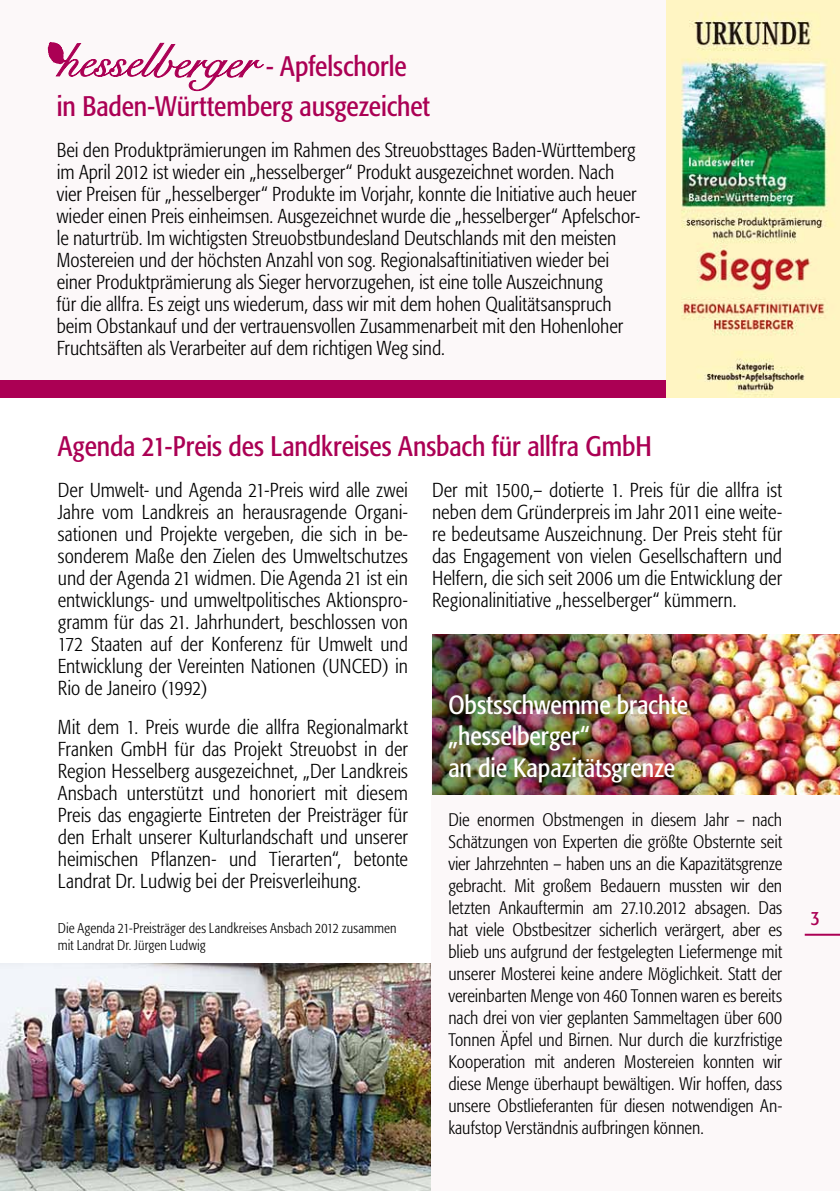
<style>
.page{position:relative;width:840px;height:1191px;background:#fff}
.page>*{position:absolute;margin:0;border:0;box-sizing:border-box;transform-origin:0 0}
.t1{font:condensed 28px "Formata";letter-spacing:-.005em;color:#ab0054}
.t2{font:condensed 26px/31.2px "Formata";color:#fff}
.t3{font:300 condensed 20px/22px "Formata";color:#000;text-align:justify}
.t4{font:condensed 20px "Formata";color:#ab0054}
.t5{font:300 condensed 18px/22px "Formata";color:#000;text-align:justify}
.t6{font:300 condensed 14px/16.8px "Formata";letter-spacing:.01em;color:#000}
</style>
<div class="page">
<img style="left:0;top:963px;width:431px;height:228px">
<div style="left:0;top:0;width:839px;height:397px;background:#fcf8f9"></div>
<div style="left:431px;top:710px;width:408px;height:481px;background:#fcf8f9"></div>
<svg style="left:47px;top:42px;width:217px;height:49px"></svg>
<hr style="left:804px;top:933px;width:35px;height:2px;background:#ab0054">
<div style="left:0;top:380px;width:839px;height:17px;background:#ab0054"></div>
<img style="left:666px;top:0;width:173px;height:398px">
<img style="left:432px;top:634px;width:407px;height:160px">
<h1 class="t1" style="left:266px;top:50px;width:142px">- Apfelschorle</h1>
<h1 class="t1" style="left:57px;top:90px;width:374px">in Baden-Württemberg ausgezeichet</h1>
<p class="t3" style="left:57px;top:140px;width:584px;text-align:left">Bei den Produktprämierungen im Rahmen des Streuobsttages Baden-Württemberg im April 2012 ist wieder ein „hesselberger“ Produkt ausgezeichnet worden. Nach vier Preisen für „hesselberger“ Produkte im Vorjahr, konnte die Initiative auch heuer wieder einen Preis einheimsen. Ausgezeichnet wurde die „hesselberger“ Apfelschor&shy;le naturtrüb. Im wichtigsten Streuobstbundesland Deutschlands mit den meisten Mostereien und der höchsten Anzahl von sog. Regionalsaftinitiativen wieder bei einer Produktprämierung als Sieger hervorzugehen, ist eine tolle Auszeichnung<br>für die allfra. Es zeigt uns wiederum, dass wir mit dem hohen Qualitätsanspruch beim Obstankauf und der vertrauensvollen Zusammenarbeit mit den Hohenloher Fruchtsäften als Verarbeiter auf dem richtigen Weg sind.</p>
<h1 class="t1" style="left:58px;top:429px;width:595px">Agenda 21-Preis des Landkreises Ansbach für allfra GmbH</h1>
<p class="t3" style="left:58px;top:479px;width:351px">Der Umwelt- und Agenda 21-Preis wird alle zwei Jahre vom Landkreis an herausragende Organi&shy;sationen und Projekte vergeben, die sich in be&shy;sonderem Maße den Zielen des Umweltschutzes und der Agenda 21 widmen. Die Agenda 21 ist ein entwicklungs- und umweltpolitisches Aktionspro&shy;gramm für das 21. Jahrhundert, beschlossen von 172 Staaten auf der Konferenz für Umwelt und Entwicklung der Vereinten Nationen (UNCED) in Rio de Janeiro (1992)</p>
<p class="t3" style="left:58px;top:716px;width:351px">Mit dem 1. Preis wurde die allfra Regionalmarkt Franken GmbH für das Projekt Streuobst in der Region Hesselberg ausgezeichnet, „Der Landkreis Ansbach unterstützt und honoriert mit diesem Preis das engagierte Eintreten der Preisträger für den Erhalt unserer Kulturlandschaft und unserer heimischen Pflanzen- und Tierarten“, betonte Landrat Dr. Ludwig bei der Preisverleihung.</p>
<p class="t6" style="left:58px;top:919px;width:340px">Die Agenda 21-Preisträger des Landkreises Ansbach 2012 zusammen mit Landrat Dr. Jürgen Ludwig</p>
<p class="t3" style="left:432px;top:479px;width:351px">Der mit 1500,– dotierte 1. Preis für die allfra ist neben dem Gründerpreis im Jahr 2011 eine weite&shy;re bedeutsame Auszeichnung. Der Preis steht für das Engagement von vielen Gesellschaftern und Helfern, die sich seit 2006 um die Entwicklung der Regionalinitiative „hesselberger“ kümmern.</p>
<h2 class="t2" style="left:448px;top:689px;width:241px">Obstsschwemme brachte „hesselberger“<br>an die Kapazitätsgrenze</h2>
<p class="t5" style="left:448px;top:809px;width:335px">Die enormen Obstmengen in diesem Jahr – nach Schätzungen von Experten die größte Obsternte seit vier Jahrzehnten – haben uns an die Kapazitätsgrenze gebracht. Mit großem Bedauern mussten wir den letzten Ankauftermin am 27.10.2012 absagen. Das hat viele Obstbesitzer sicherlich verärgert, aber es blieb uns aufgrund der festgelegten Liefermenge mit unserer Mosterei keine andere Möglichkeit. Statt der vereinbarten Menge von 460 Tonnen waren es bereits nach drei von vier geplanten Sammeltagen über 600<br>Tonnen Äpfel und Birnen. Nur durch die kurzfristige Kooperation mit anderen Mostereien konnten wir diese Menge überhaupt bewältigen. Wir hoffen, dass unsere Obstlieferanten für diesen notwendigen An&shy;kaufstop Verständnis aufbringen können.</p>
<p class="t4" style="left:810px;top:906px;width:11px">3</p>
</div>
